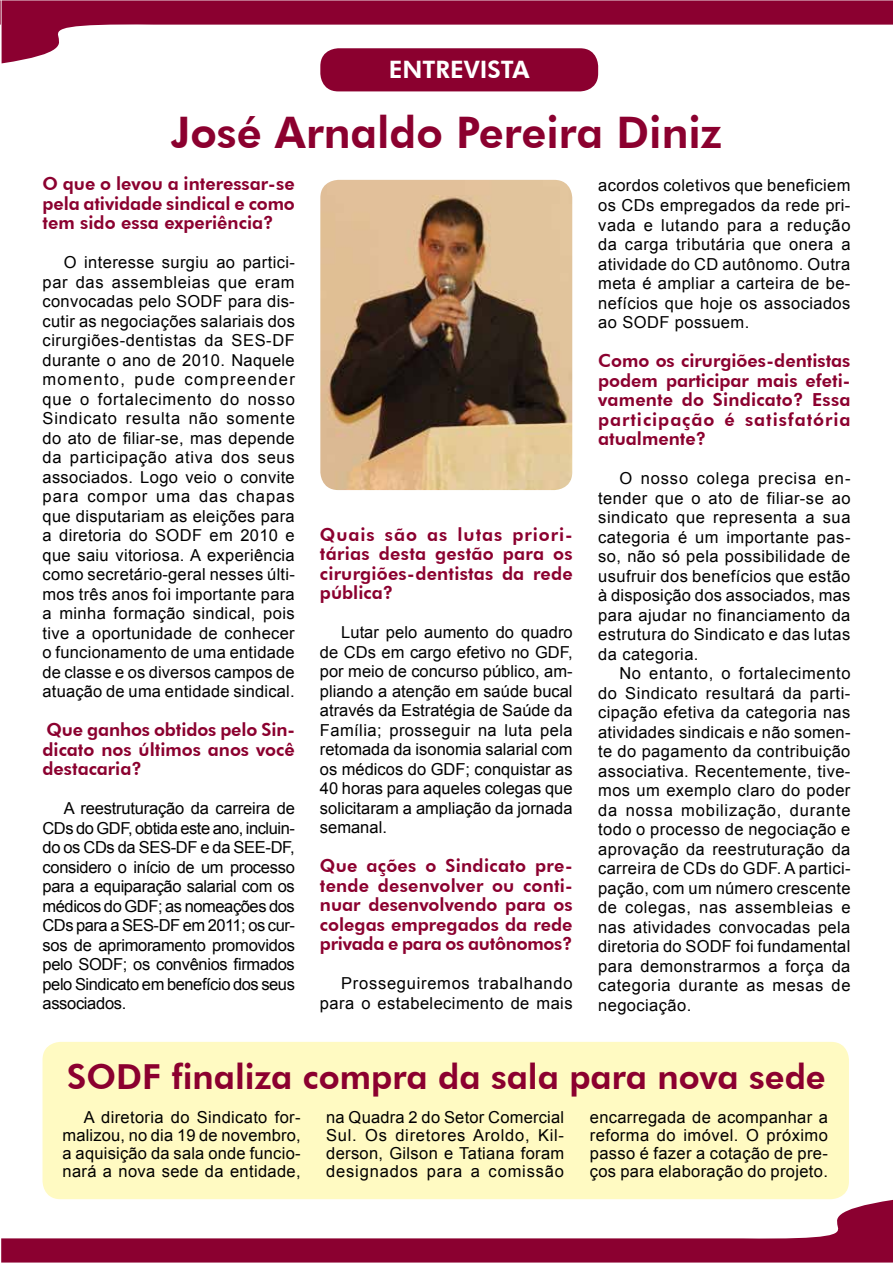
<style>
.page{position:relative;width:893px;height:1263px;background:#fff}
.page>*{position:absolute;margin:0;border:0;box-sizing:border-box;transform-origin:0 0}
.t1{font:800 43.5px "Futura BT";color:#8b002f}
.t2{font:800 34.5px "Futura BT";color:#8b002f}
.t3{font:800 24px "Futura BT";color:#fff}
.t4{font:800 18px/19.5px "Futura BT";color:#8b002f;text-align:justify}
.t5{font:16.5px/19.5px "Arial";letter-spacing:.02em;color:#000;text-align:justify}
.t6{font:16.5px/19.5px "Arial";letter-spacing:.045em;color:#000;text-align:right}
</style>
<div class="page">
<div style="left:43px;top:1042px;width:806px;height:157px;background:#fffac2;border-radius:18px"></div>
<svg style="left:0;top:0;width:1px;height:25px"></svg>
<svg style="left:1px;top:0;width:892px;height:63px"></svg>
<svg style="left:1px;top:1199px;width:892px;height:63px"></svg>
<div style="left:320px;top:48px;width:278px;height:43px;background:#8b002f;border-radius:18px"></div>
<img style="left:320px;top:180px;width:252px;height:310px">
<h3 class="t3" style="left:389px;top:55px;width:142px">ENTREVISTA</h3>
<h1 class="t1" style="left:171px;top:106px;width:552px">José Arnaldo Pereira Diniz</h1>
<p class="t4" style="left:43px;top:174px;width:254px">O que o levou a interessar-se pela atividade sindical e como tem sido essa experiência?</p>
<p class="t5" style="left:43px;top:253px;width:254px;text-indent:21px">O interesse surgiu ao partici&shy;par das assembleias que eram convocadas pelo SODF para dis&shy;cutir as negociações salariais dos cirurgiões-dentistas da SES-DF durante o ano de 2010. Naquele momento, pude compreender que o fortalecimento do nosso Sindicato resulta não somente do ato de filiar-se, mas depende da participação ativa dos seus associados. Logo veio o convite para compor uma das chapas que disputariam as eleições para a diretoria do SODF em 2010 e que saiu vitoriosa. A experiência como secretário-geral nesses últi&shy;mos três anos foi importante para a minha formação sindical, pois tive a oportunidade de conhecer o funcionamento de uma entidade de classe e os diversos campos de atuação de uma entidade sindical.</p>
<p class="t4" style="left:43px;top:720px;width:254px">Que ganhos obtidos pelo Sin&shy;dicato nos últimos anos você destacaria?</p>
<p class="t5" style="left:43px;top:799px;width:254px;text-indent:21px">A reestruturação da carreira de CDs do GDF, obtida este ano, incluin&shy;do os CDs da SES-DF e da SEE-DF, considero o início de um processo para a equiparação salarial com os médicos do GDF; as nomeações dos CDs para a SES-DF em 2011; os cur&shy;sos de aprimoramento promovidos pelo SODF; os convênios firmados pelo Sindicato em benefício dos seus associados.</p>
<p class="t4" style="left:320px;top:524px;width:254px">Quais são as lutas priori&shy;tárias desta gestão para os cirurgiões-dentistas da rede pública?</p>
<p class="t5" style="left:320px;top:623px;width:254px;text-indent:21px">Lutar pelo aumento do quadro de CDs em cargo efetivo no GDF, por meio de concurso público, am&shy;pliando a atenção em saúde bucal através da Estratégia de Saúde da Família; prosseguir na luta pela retomada da isonomia salarial com os médicos do GDF; conquistar as 40 horas para aqueles colegas que solicitaram a ampliação da jornada semanal.</p>
<p class="t4" style="left:320px;top:856px;width:254px">Que ações o Sindicato pre&shy;tende desenvolver ou conti&shy;nuar desenvolvendo para os colegas empregados da rede privada e para os autônomos?</p>
<p class="t6" style="left:320px;top:974px;width:254px">Prosseguiremos trabalhando para o estabelecimento de mais</p>
<p class="t5" style="left:598px;top:176px;width:254px">acordos coletivos que beneficiem os CDs empregados da rede pri&shy;vada e lutando para a redução da carga tributária que onera a atividade do CD autônomo. Outra meta é ampliar a carteira de be&shy;nefícios que hoje os associados ao SODF possuem.</p>
<p class="t4" style="left:598px;top:351px;width:254px">Como os cirurgiões-dentistas podem participar mais efeti&shy;vamente do Sindicato? Essa participação é satisfatória atualmente?</p>
<p class="t5" style="left:598px;top:469px;width:254px;text-indent:21px">O nosso colega precisa en&shy;tender que o ato de filiar-se ao sindicato que representa a sua categoria é um importante pas&shy;so, não só pela possibilidade de usufruir dos benefícios que estão à disposição dos associados, mas para ajudar no financiamento da estrutura do Sindicato e das lutas da categoria.</p>
<p class="t5" style="left:598px;top:664px;width:254px;text-indent:21px">No entanto, o fortalecimento do Sindicato resultará da parti&shy;cipação efetiva da categoria nas atividades sindicais e não somen&shy;te do pagamento da contribuição associativa. Recentemente, tive&shy;mos um exemplo claro do poder da nossa mobilização, durante todo o processo de negociação e aprovação da reestruturação da carreira de CDs do GDF. A partici&shy;pação, com um número crescente de colegas, nas assembleias e nas atividades convocadas pela diretoria do SODF foi fundamental para demonstrarmos a força da categoria durante as mesas de negociação.</p>
<h2 class="t2" style="left:67px;top:1056px;width:760px">SODF finaliza compra da sala para nova sede</h2>
<p class="t5" style="left:63px;top:1108px;width:240px;line-height:18px;text-indent:21px">A diretoria do Sindicato for&shy;malizou, no dia 19 de novembro, a aquisição da sala onde funcio&shy;nará a nova sede da entidade,</p>
<p class="t5" style="left:326px;top:1108px;width:240px;line-height:18px">na Quadra 2 do Setor Comercial Sul. Os diretores Aroldo, Kil&shy;derson, Gilson e Tatiana foram designados para a comissão</p>
<p class="t5" style="left:590px;top:1108px;width:240px;line-height:18px">encarregada de acompanhar a reforma do imóvel. O próximo passo é fazer a cotação de pre&shy;ços para elaboração do projeto.</p>
</div>
